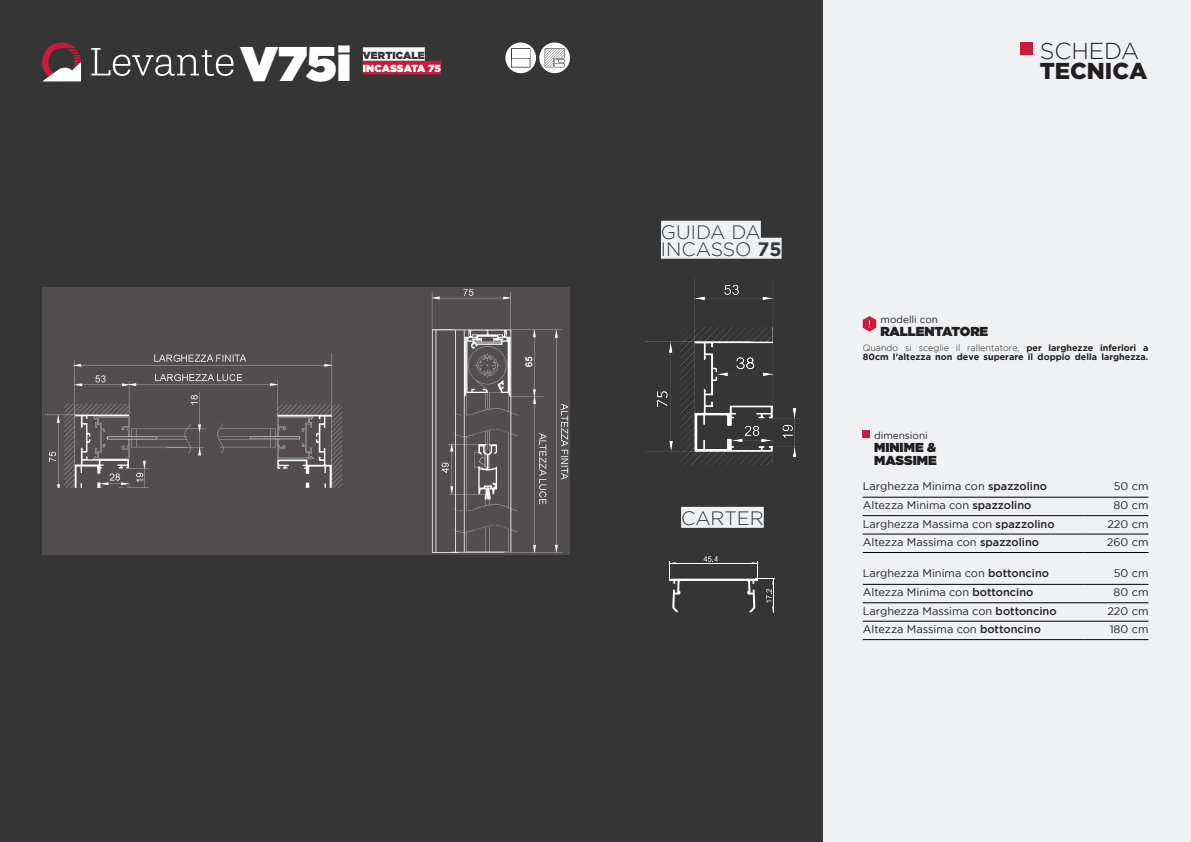
<style>
.page{position:relative;width:1191px;height:842px;background:#fff}
.page>*{position:absolute;margin:0;border:0;box-sizing:border-box;transform-origin:0 0}
.t1{font:900 48.7px "Gotham";color:#fff}
.t2{font:900 23px "Gotham";color:#231f20}
.t3{font:300 23px "Gotham";color:#231f20}
.t4{font:300 19.3px "Gotham";color:#363536}
.t5{font:900 13px "Gotham";color:#231f20}
.t6{font:11px "Gotham";color:#231f20}
.t7{font:900 10.3px "Gotham";color:#fff}
.t8{font:900 10.3px "Gotham";letter-spacing:.01em;color:#363536}
.t9{font:10px "Gotham";color:#231f20}
.t10{font:700 9px/9px "Gotham";color:#231f20}
.s1{font-weight:700}
.s2{font-weight:300}
.s3{font-weight:500}
</style>
<div class="page">
<div style="left:79px;top:0;width:1112px;height:842px;background:#f0f1f2"></div>
<div style="left:0;top:0;width:822px;height:842px;background:#363536"></div>
<div style="left:1019px;top:43px;width:13px;height:12px;background:#ca1a3e"></div>
<div style="left:363px;top:47px;width:62px;height:14px;background:#fff"></div>
<div style="left:363px;top:61px;width:78px;height:13px;background:#ca1a3e"></div>
<img style="left:646px;top:279px;width:153px;height:185px">
<div style="left:661px;top:221px;width:100px;height:21px;background:#f0f1f2"></div>
<div style="left:661px;top:238px;width:120px;height:21px;background:#f0f1f2"></div>
<hr style="left:862px;top:497px;width:221px;height:1px;background:#000">
<hr style="left:1083px;top:497px;width:65px;height:1px;background:#000">
<hr style="left:862px;top:515px;width:221px;height:1px;background:#000">
<hr style="left:1083px;top:515px;width:65px;height:1px;background:#000">
<hr style="left:862px;top:534px;width:221px;height:1px;background:#000">
<hr style="left:1083px;top:534px;width:65px;height:1px;background:#000">
<hr style="left:862px;top:552px;width:221px;height:1px;background:#000">
<hr style="left:1083px;top:552px;width:65px;height:1px;background:#000">
<hr style="left:862px;top:584px;width:221px;height:1px;background:#000">
<hr style="left:1083px;top:584px;width:65px;height:1px;background:#000">
<hr style="left:862px;top:603px;width:221px;height:1px;background:#000">
<hr style="left:1083px;top:603px;width:65px;height:1px;background:#000">
<hr style="left:862px;top:621px;width:221px;height:1px;background:#000">
<hr style="left:1083px;top:621px;width:65px;height:1px;background:#000">
<hr style="left:862px;top:639px;width:221px;height:1px;background:#000">
<hr style="left:1083px;top:639px;width:65px;height:1px;background:#000">
<div style="left:862px;top:430px;width:8px;height:7px;background:#ca1a3e"></div>
<svg style="left:505px;top:43px;width:65px;height:30px"></svg>
<svg style="left:42px;top:43px;width:39px;height:38px"></svg>
<svg style="left:91px;top:48px;width:143px;height:28px"></svg>
<div style="left:681px;top:507px;width:83px;height:21px;background:#f0f1f2"></div>
<svg style="left:670px;top:556px;width:105px;height:56px"></svg>
<hr style="left:773px;top:579px;width:1px;height:33px;background:#fff">
<img style="left:43px;top:287px;width:527px;height:268px">
<svg style="left:862px;top:316px;width:14px;height:16px"></svg>
<p class="t1" style="left:240px;top:29px;width:113px">V75i</p>
<p class="t8" style="left:363px;top:48px;width:63px">VERTICALE</p>
<p class="t7" style="left:363px;top:61px;width:79px">INCASSATA 75</p>
<p class="t4" style="left:661px;top:222px;width:101px">GUIDA DA</p>
<p class="t4" style="left:661px;top:239px;width:122px">INCASSO <span class="s1">75</span></p>
<p class="t4" style="left:681px;top:508px;width:84px">CARTER</p>
<p class="t3" style="left:1039px;top:39px;width:101px">SCHEDA</p>
<p class="t2" style="left:1039px;top:58px;width:109px">TECNICA</p>
<p class="t9" style="left:880px;top:313px;width:59px">modelli con</p>
<p class="t5" style="left:880px;top:322px;width:109px">RALLENTATORE</p>
<p class="t10" style="left:862px;top:343px;width:287px"><span class="s2">Quando si sceglie il rallentatore,</span> per larghezze inferiori a<br>80cm l'altezza non deve superare il doppio della larghezza.</p>
<p class="t9" style="left:874px;top:430px;width:55px">dimensioni</p>
<p class="t5" style="left:874px;top:438px;width:64px">MINIME &amp;</p>
<p class="t5" style="left:874px;top:451px;width:64px">MASSIME</p>
<p class="t6" style="left:862px;top:480px;width:186px">Larghezza Minima con <span class="s3">spazzolino</span></p>
<p class="t6" style="left:1113px;top:480px;width:36px">50 cm</p>
<p class="t6" style="left:862px;top:499px;width:170px">Altezza Minima con <span class="s3">spazzolino</span></p>
<p class="t6" style="left:1113px;top:499px;width:36px">80 cm</p>
<p class="t6" style="left:862px;top:518px;width:193px">Larghezza Massima con <span class="s3">spazzolino</span></p>
<p class="t6" style="left:1107px;top:518px;width:43px">220 cm</p>
<p class="t6" style="left:862px;top:536px;width:178px">Altezza Massima con <span class="s3">spazzolino</span></p>
<p class="t6" style="left:1106px;top:536px;width:43px">260 cm</p>
<p class="t6" style="left:862px;top:567px;width:188px">Larghezza Minima con <span class="s3">bottoncino</span></p>
<p class="t6" style="left:1113px;top:567px;width:36px">50 cm</p>
<p class="t6" style="left:862px;top:586px;width:172px">Altezza Minima con <span class="s3">bottoncino</span></p>
<p class="t6" style="left:1113px;top:586px;width:36px">80 cm</p>
<p class="t6" style="left:862px;top:605px;width:195px">Larghezza Massima con <span class="s3">bottoncino</span></p>
<p class="t6" style="left:1107px;top:605px;width:43px">220 cm</p>
<p class="t6" style="left:862px;top:623px;width:180px">Altezza Massima con <span class="s3">bottoncino</span></p>
<p class="t6" style="left:1109px;top:623px;width:40px">180 cm</p>
</div>
